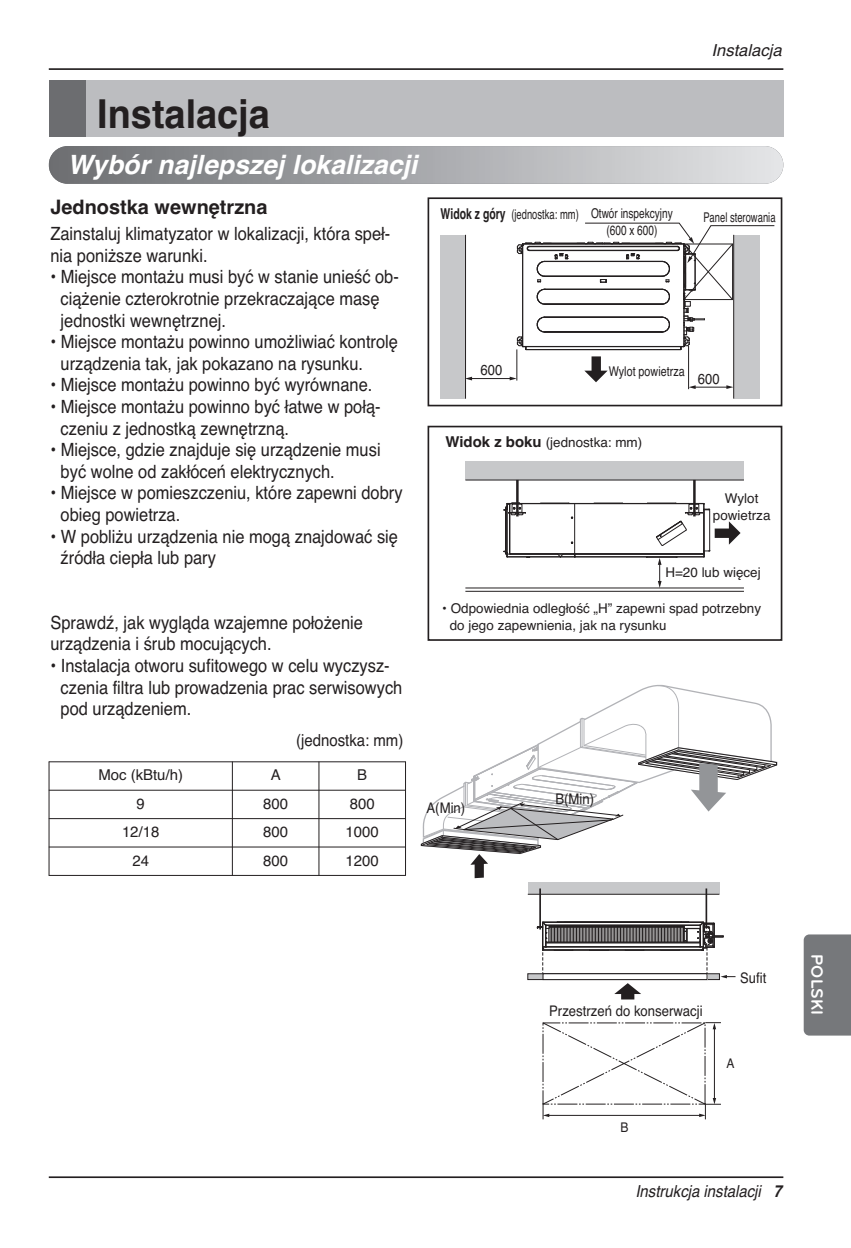
<style>
.page{position:relative;width:851px;height:1248px;background:#fff}
.page>*{position:absolute;margin:0;border:0;box-sizing:border-box;transform-origin:0 0}
.t1{font:700 39.8px "Helvetica";color:#231f20;scale:.95 1}
.t2{font:italic 700 26.6px "Helvetica";color:#fff}
.t3{font:700 20px "Helvetica";color:#231f20}
.t4{font:18.2px/21.6px "Helvetica";color:#231f20;scale:.9 1}
.t5{font:700 17px "Bryant LG";color:#fff}
.t6{font:italic 16.6px "Helvetica";color:#231f20;scale:.9 1}
.t7{font:16.6px "Helvetica";color:#231f20;scale:.9 1}
.t8{font:italic 16.6px "Helvetica";color:#231f20}
.t9{font:15px "Helvetica";color:#231f20}
.t10{font:14.6px "Helvetica";color:#231f20;scale:.9 1}
.t11{font:13.4px/16.6px "Helvetica";color:#231f20}
.t12{font:13.4px "Helvetica";color:#231f20;scale:.7 1}
.t13{font:13.4px/16.6px "Helvetica";color:#231f20;text-align:center;scale:.75 1}
.t14{font:13.4px "Helvetica";color:#231f20;scale:.8 1}
.t15{font:13.4px "Helvetica";color:#231f20;scale:.9 1}
.s1{font-weight:700;font-size:15px}
.s2{font-weight:700}
</style>
<div class="page">
<hr style="left:49px;top:1176px;width:734px;height:1px;background:#231f20">
<hr style="left:49px;top:68px;width:734px;height:2px;background:#231f20">
<div style="left:803px;top:934px;width:47px;height:101px;background:#76787b"></div>
<div style="left:49px;top:80px;width:94px;height:57px;background:#6c6d70"></div>
<div style="left:86px;top:80px;width:697px;height:57px;background:#bcbdc0"></div>
<div style="left:427px;top:197px;width:355px;height:209px;border:2px solid #231f20"></div>
<div style="left:427px;top:425px;width:355px;height:215px;border:2px solid #231f20"></div>
<hr style="left:688px;top:345px;width:1px;height:44px;background:#231f20">
<hr style="left:693px;top:387px;width:34px;height:1px;background:#231f20">
<svg style="left:688px;top:385px;width:7px;height:4px"></svg>
<svg style="left:726px;top:385px;width:7px;height:4px"></svg>
<div style="left:439px;top:235px;width:26px;height:163px;background:#c7c8ca"></div>
<hr style="left:465px;top:235px;width:1px;height:163px;background:#231f20">
<div style="left:733px;top:235px;width:26px;height:163px;background:#c7c8ca"></div>
<hr style="left:733px;top:235px;width:1px;height:163px;background:#231f20">
<div style="left:465px;top:461px;width:278px;height:19px;background:#c7c8ca"></div>
<hr style="left:465px;top:479px;width:278px;height:1px;background:#231f20">
<hr style="left:465px;top:587px;width:278px;height:1px;background:#231f20">
<hr style="left:465px;top:591px;width:278px;height:1px;background:#231f20">
<hr style="left:516px;top:349px;width:1px;height:31px;background:#231f20">
<hr style="left:469px;top:378px;width:41px;height:1px;background:#231f20">
<svg style="left:466px;top:376px;width:6px;height:4px"></svg>
<svg style="left:509px;top:376px;width:7px;height:4px"></svg>
<svg style="left:517px;top:223px;width:257px;height:127px"></svg>
<hr style="left:693px;top:480px;width:2px;height:36px;background:#231f20">
<hr style="left:516px;top:480px;width:2px;height:36px;background:#231f20">
<svg style="left:584px;top:356px;width:23px;height:26px"></svg>
<svg style="left:503px;top:502px;width:237px;height:86px"></svg>
<div style="left:527px;top:882px;width:192px;height:12px;background:#c7c8ca"></div>
<div style="left:527px;top:973px;width:192px;height:6px;background:#c7c8ca"></div>
<div style="left:527px;top:973px;width:192px;height:6px;border:1px solid #231f20"></div>
<hr style="left:705px;top:888px;width:2px;height:40px;background:#231f20">
<hr style="left:539px;top:888px;width:2px;height:41px;background:#231f20">
<hr style="left:527px;top:893px;width:192px;height:1px;background:#231f20">
<svg style="left:542px;top:1022px;width:178px;height:97px"></svg>
<svg style="left:536px;top:920px;width:199px;height:79px"></svg>
<svg style="left:420px;top:685px;width:358px;height:193px"></svg>
<div style="left:49px;top:146px;width:734px;height:38px;background:linear-gradient(to right,#6b6d71,#e4e4e7);border-radius:19px"></div>
<hr style="left:49px;top:761px;width:1px;height:114px;background:#231f20">
<hr style="left:232px;top:761px;width:1px;height:114px;background:#231f20">
<hr style="left:318px;top:761px;width:1px;height:114px;background:#231f20">
<hr style="left:405px;top:761px;width:1px;height:114px;background:#231f20">
<hr style="left:49px;top:761px;width:356px;height:1px;background:#231f20">
<hr style="left:49px;top:789px;width:356px;height:1px;background:#231f20">
<hr style="left:49px;top:818px;width:356px;height:1px;background:#231f20">
<hr style="left:49px;top:846px;width:356px;height:1px;background:#231f20">
<hr style="left:49px;top:875px;width:356px;height:1px;background:#231f20">
<p class="t1" style="left:97px;top:100px;width:183px">Instalacja</p>
<p class="t2" style="left:68px;top:155px;width:351px">Wybór najlepszej lokalizacji</p>
<p class="t3" style="left:50px;top:199px;width:218px">Jednostka wewnętrzna</p>
<p class="t4" style="left:50px;top:225px;width:379px">Zainstaluj klimatyzator w lokalizacji, która speł&shy;nia poniższe warunki.</p>
<p class="t4" style="left:61px;top:268px;width:377px;text-indent:-10px">• Miejsce montażu musi być w stanie unieść ob&shy;ciążenie czterokrotnie przekraczające masę jednostki wewnętrznej.</p>
<p class="t4" style="left:61px;top:333px;width:376px;text-indent:-10px">• Miejsce montażu powinno umożliwiać kontrolę urządzenia tak, jak pokazano na rysunku.</p>
<p class="t4" style="left:50px;top:376px;width:359px">• Miejsce montażu powinno być wyrównane.</p>
<p class="t4" style="left:61px;top:397px;width:357px;text-indent:-10px">• Miejsce montażu powinno być łatwe w połą&shy;czeniu z jednostką zewnętrzną.</p>
<p class="t4" style="left:61px;top:440px;width:357px;text-indent:-10px">• Miejsce, gdzie znajduje się urządzenie musi być wolne od zakłóceń elektrycznych.</p>
<p class="t4" style="left:61px;top:484px;width:381px;text-indent:-10px">• Miejsce w pomieszczeniu, które zapewni dobry obieg powietrza.</p>
<p class="t4" style="left:61px;top:527px;width:376px;text-indent:-10px">• W pobliżu urządzenia nie mogą znajdować się źródła ciepła lub pary</p>
<p class="t4" style="left:50px;top:613px;width:349px">Sprawdź, jak wygląda wzajemne położenie urządzenia i śrub mocujących.</p>
<p class="t4" style="left:61px;top:656px;width:381px;text-indent:-10px">• Instalacja otworu sufitowego w celu wyczysz&shy;czenia filtra lub prowadzenia prac serwisowych pod urządzeniem.</p>
<p class="t7" style="left:296px;top:734px;width:120px">(jednostka: mm)</p>
<p class="t8" style="left:711px;top:44px;width:72px">Instalacja</p>
<p class="t12" style="left:440px;top:210px;width:199px"><span class="s1">Widok z góry</span> (jednostka: mm)</p>
<p class="t13" style="left:591px;top:206px;width:111px">Otwór inspekcyjny (600 x 600)</p>
<p class="t12" style="left:703px;top:212px;width:105px">Panel sterowania</p>
<p class="t10" style="left:480px;top:364px;width:26px">600</p>
<p class="t14" style="left:608px;top:366px;width:96px">Wylot powietrza</p>
<p class="t10" style="left:697px;top:373px;width:26px">600</p>
<p class="t11" style="left:445px;top:435px;width:198px"><span class="s1">Widok z boku</span> (jednostka: mm)</p>
<p class="t11" style="left:712px;top:491px;width:59px;text-align:center">Wylot powietrza</p>
<p class="t11" style="left:665px;top:565px;width:97px">H=20 lub więcej</p>
<p class="t11" style="left:449px;top:601px;width:313px;text-indent:-7px">• Odpowiednia odległość „H” zapewni spad potrzebny do jego zapewnienia, jak na rysunku</p>
<p class="t9" style="left:98px;top:769px;width:86px">Moc (kBtu/h)</p>
<p class="t9" style="left:270px;top:769px;width:11px">A</p>
<p class="t9" style="left:357px;top:769px;width:11px">B</p>
<p class="t9" style="left:136px;top:797px;width:10px">9</p>
<p class="t9" style="left:263px;top:797px;width:26px">800</p>
<p class="t9" style="left:350px;top:797px;width:26px">800</p>
<p class="t9" style="left:122px;top:826px;width:39px">12/18</p>
<p class="t9" style="left:263px;top:826px;width:26px">800</p>
<p class="t9" style="left:345px;top:826px;width:35px">1000</p>
<p class="t9" style="left:132px;top:854px;width:18px">24</p>
<p class="t9" style="left:263px;top:854px;width:26px">800</p>
<p class="t9" style="left:345px;top:854px;width:35px">1200</p>
<p class="t10" style="left:426px;top:802px;width:45px">A(Min)</p>
<p class="t10" style="left:555px;top:793px;width:45px">B(Min)</p>
<p class="t10" style="left:549px;top:1004px;width:172px">Przestrzeń do konserwacji</p>
<p class="t15" style="left:620px;top:1122px;width:10px">B</p>
<p class="t10" style="left:740px;top:972px;width:31px">Sufit</p>
<p class="t15" style="left:726px;top:1058px;width:10px">A</p>
<p class="t6" style="left:635px;top:1184px;width:164px">Instrukcja instalacji <span class="s2">7</span></p>
<p class="t5" style="left:827px;top:954px;width:62px;rotate:90deg">POLSKI</p>
</div>
